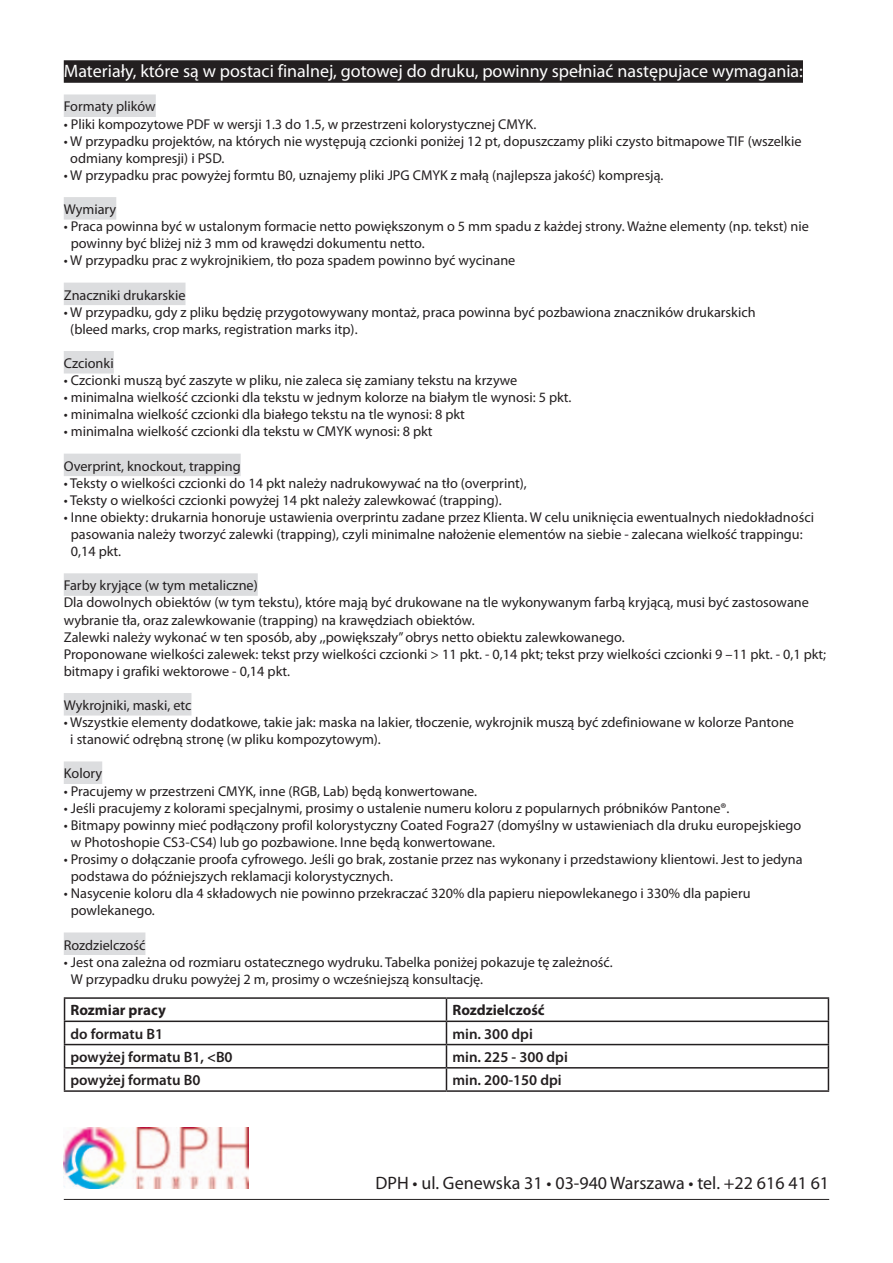
<style>
.page{position:relative;width:893px;height:1263px;background:#fff}
.page>*{position:absolute;margin:0;border:0;box-sizing:border-box;transform-origin:0 0}
.t1{font:18px "Myriad Pro";color:#fff}
.t2{font:18px "Myriad Pro";color:#231f20}
.t3{font:600 15px "Myriad Pro";color:#231f20}
.t4{font:700 15px "Myriad Pro";color:#231f20}
.t5{font:14.25px/17.1px "Myriad Pro";color:#231f20}
</style>
<div class="page">
<hr style="left:64px;top:997px;width:382px;height:2px;background:#231f20">
<hr style="left:446px;top:997px;width:383px;height:2px;background:#231f20">
<hr style="left:64px;top:1020px;width:382px;height:2px;background:#231f20">
<hr style="left:446px;top:1020px;width:383px;height:2px;background:#231f20">
<hr style="left:64px;top:1044px;width:382px;height:1px;background:#231f20">
<hr style="left:446px;top:1044px;width:383px;height:1px;background:#231f20">
<hr style="left:64px;top:1067px;width:382px;height:1px;background:#231f20">
<svg style="left:64px;top:999px;width:1px;height:91px"></svg>
<hr style="left:446px;top:1067px;width:383px;height:1px;background:#231f20">
<svg style="left:446px;top:999px;width:1px;height:91px"></svg>
<svg style="left:828px;top:999px;width:1px;height:91px"></svg>
<hr style="left:64px;top:1090px;width:382px;height:2px;background:#231f20">
<hr style="left:446px;top:1090px;width:383px;height:2px;background:#231f20">
<div style="left:64px;top:60px;width:739px;height:23px;background:#231f20"></div>
<div style="left:64px;top:94px;width:92px;height:23px;background:#dcdddf"></div>
<div style="left:64px;top:197px;width:52px;height:23px;background:#dcdddf"></div>
<div style="left:64px;top:283px;width:122px;height:22px;background:#dcdddf"></div>
<div style="left:64px;top:351px;width:50px;height:22px;background:#dcdddf"></div>
<div style="left:64px;top:454px;width:177px;height:22px;background:#dcdddf"></div>
<div style="left:64px;top:573px;width:194px;height:23px;background:#dcdddf"></div>
<div style="left:64px;top:693px;width:127px;height:22px;background:#dcdddf"></div>
<div style="left:64px;top:761px;width:38px;height:23px;background:#dcdddf"></div>
<div style="left:64px;top:932px;width:81px;height:23px;background:#dcdddf"></div>
<img style="left:64px;top:1127px;width:184px;height:61px">
<hr style="left:64px;top:1199px;width:765px;height:1px;background:#231f20">
<p class="t1" style="left:64px;top:60px;width:741px">Materiały, które są w postaci finalnej, gotowej do druku, powinny spełniać następujace wymagania:</p>
<p class="t5" style="left:64px;top:98px;width:94px">Formaty plików</p>
<p class="t5" style="left:64px;top:115px;width:474px">• Pliki kompozytowe PDF w wersji 1.3 do 1.5, w przestrzeni kolorystycznej CMYK.</p>
<p class="t5" style="left:70px;top:132px;width:733px;text-indent:-7px">• W przypadku projektów, na których nie występują czcionki poniżej 12 pt, dopuszczamy pliki czysto bitmapowe TIF (wszelkie odmiany kompresji) i PSD.</p>
<p class="t5" style="left:64px;top:166px;width:601px">• W przypadku prac powyżej formtu B0, uznajemy pliki JPG CMYK z małą (najlepsza jakość) kompresją.</p>
<p class="t5" style="left:64px;top:201px;width:54px">Wymiary</p>
<p class="t5" style="left:71px;top:218px;width:740px;text-indent:-7px">• Praca powinna być w ustalonym formacie netto powiększonym o 5 mm spadu z każdej strony. Ważne elementy (np. tekst) nie powinny być bliżej niż 3 mm od krawędzi dokumentu netto.</p>
<p class="t5" style="left:64px;top:252px;width:453px">• W przypadku prac z wykrojnikiem, tło poza spadem powinno być wycinane</p>
<p class="t5" style="left:64px;top:286px;width:123px">Znaczniki drukarskie</p>
<p class="t5" style="left:70px;top:303px;width:687px;text-indent:-7px">• W przypadku, gdy z pliku będzię przygotowywany montaż, praca powinna być pozbawiona znaczników drukarskich (bleed marks, crop marks, registration marks itp).</p>
<p class="t5" style="left:64px;top:354px;width:52px">Czcionki</p>
<p class="t5" style="left:64px;top:372px;width:455px">• Czcionki muszą być zaszyte w pliku, nie zaleca się zamiany tekstu na krzywe</p>
<p class="t5" style="left:64px;top:389px;width:509px">• minimalna wielkość czcionki dla tekstu w jednym kolorze na białym tle wynosi: 5 pkt.</p>
<p class="t5" style="left:64px;top:406px;width:403px">• minimalna wielkość czcionki dla białego tekstu na tle wynosi: 8 pkt</p>
<p class="t5" style="left:64px;top:423px;width:370px">• minimalna wielkość czcionki dla tekstu w CMYK wynosi: 8 pkt</p>
<p class="t5" style="left:64px;top:457px;width:178px">Overprint, knockout, trapping</p>
<p class="t5" style="left:64px;top:474px;width:465px">• Teksty o wielkości czcionki do 14 pkt należy nadrukowywać na tło (overprint),</p>
<p class="t5" style="left:64px;top:491px;width:439px">• Teksty o wielkości czcionki powyżej 14 pkt należy zalewkować (trapping).</p>
<p class="t5" style="left:71px;top:508px;width:745px;text-indent:-7px">• Inne obiekty: drukarnia honoruje ustawienia overprintu zadane przez Klienta. W celu uniknięcia ewentualnych niedokładności pasowania należy tworzyć zalewki (trapping), czyli minimalne nałożenie elementów na siebie - zalecana wielkość trappingu:<br>0,14 pkt.</p>
<p class="t5" style="left:64px;top:577px;width:764px">Farby kryjące (w tym metaliczne)<br>Dla dowolnych obiektów (w tym tekstu), które mają być drukowane na tle wykonywanym farbą kryjącą, musi być zastosowane wybranie tła, oraz zalewkowanie (trapping) na krawędziach obiektów.<br>Zalewki należy wykonać w ten sposób, aby ,,powiększały” obrys netto obiektu zalewkowanego.<br>Proponowane wielkości zalewek: tekst przy wielkości czcionki &gt; 11 pkt. - 0,14 pkt; tekst przy wielkości czcionki 9 –11 pkt. - 0,1 pkt; bitmapy i grafiki wektorowe - 0,14 pkt.</p>
<p class="t5" style="left:64px;top:696px;width:129px">Wykrojniki, maski, etc</p>
<p class="t5" style="left:70px;top:714px;width:725px;text-indent:-7px">• Wszystkie elementy dodatkowe, takie jak: maska na lakier, tłoczenie, wykrojnik muszą być zdefiniowane w kolorze Pantone i stanowić odrębną stronę (w pliku kompozytowym).</p>
<p class="t5" style="left:64px;top:765px;width:40px">Kolory</p>
<p class="t5" style="left:64px;top:782px;width:415px">• Pracujemy w przestrzeni CMYK, inne (RGB, Lab) będą konwertowane.</p>
<p class="t5" style="left:64px;top:799px;width:667px">• Jeśli pracujemy z kolorami specjalnymi, prosimy o ustalenie numeru koloru z popularnych próbników Pantone®.</p>
<p class="t5" style="left:71px;top:816px;width:732px;text-indent:-7px">• Bitmapy powinny mieć podłączony profil kolorystyczny Coated Fogra27 (domyślny w ustawieniach dla druku europejskiego w Photoshopie CS3-CS4) lub go pozbawione. Inne będą konwertowane.</p>
<p class="t5" style="left:71px;top:850px;width:733px;text-indent:-7px">• Prosimy o dołączanie proofa cyfrowego. Jeśli go brak, zostanie przez nas wykonany i przedstawiony klientowi. Jest to jedyna podstawa do późniejszych reklamacji kolorystycznych.</p>
<p class="t5" style="left:71px;top:885px;width:681px;text-indent:-7px">• Nasycenie koloru dla 4 składowych nie powinno przekraczać 320% dla papieru niepowlekanego i 330% dla papieru powlekanego.</p>
<p class="t5" style="left:64px;top:936px;width:83px">Rozdzielczość</p>
<p class="t5" style="left:71px;top:953px;width:543px;text-indent:-7px">• Jest ona zależna od rozmiaru ostatecznego wydruku. Tabelka poniżej pokazuje tę zależność.<br>W przypadku druku powyżej 2 m, prosimy o wcześniejszą konsultację.</p>
<p class="t4" style="left:71px;top:1000px;width:97px">Rozmiar pracy</p>
<p class="t4" style="left:452px;top:1000px;width:94px">Rozdzielczość</p>
<p class="t3" style="left:71px;top:1024px;width:94px">do formatu B1</p>
<p class="t3" style="left:452px;top:1024px;width:82px">min. 300 dpi</p>
<p class="t3" style="left:71px;top:1047px;width:164px">powyżej formatu B1, &lt;B0</p>
<p class="t3" style="left:452px;top:1047px;width:117px">min. 225 - 300 dpi</p>
<p class="t3" style="left:71px;top:1070px;width:131px">powyżej formatu B0</p>
<p class="t3" style="left:452px;top:1070px;width:111px">min. 200-150 dpi</p>
<p class="t2" style="left:375px;top:1172px;width:455px">DPH • ul. Genewska 31 • 03-940 Warszawa • tel. +22 616 41 61</p>
</div>
